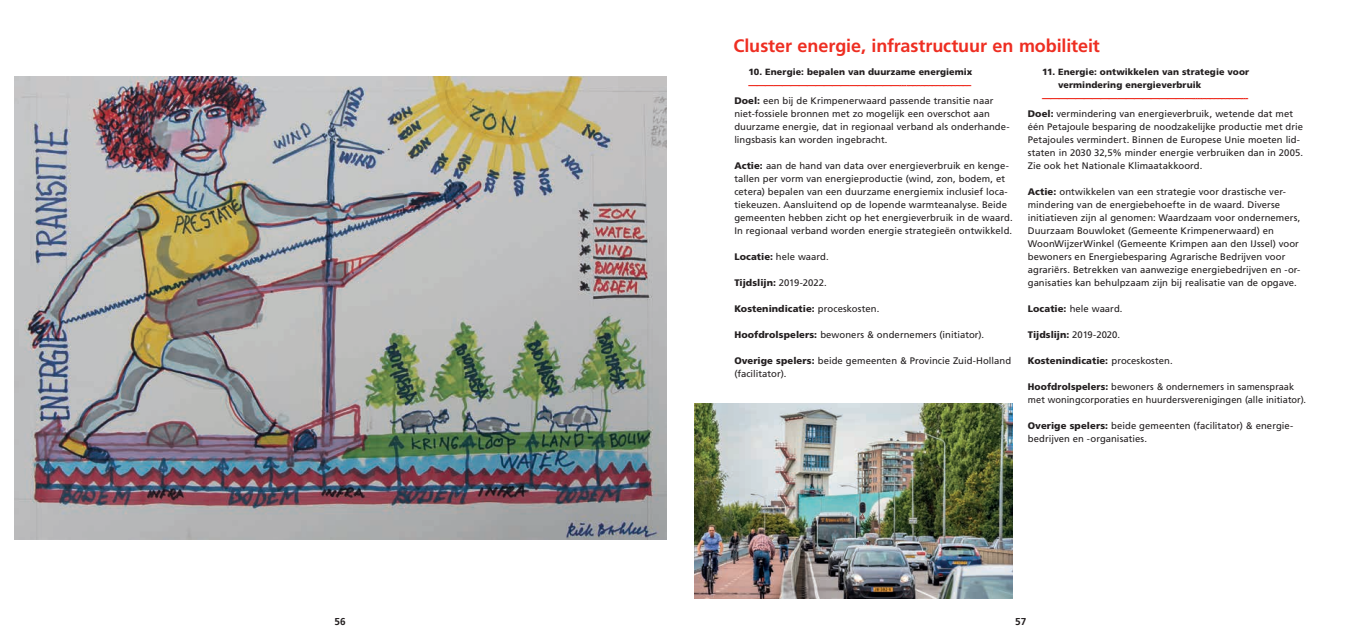
<style>
.page{position:relative;width:1361px;height:644px;background:#fff}
.page>*{position:absolute;margin:0;border:0;box-sizing:border-box;transform-origin:0 0}
.t1{font:700 18px "Frutiger LT Std";letter-spacing:-.005em;color:#ee2e22}
.t2{font:700 10px "Frutiger LT Std";color:#231f20}
.t3{font:9.5px/13px "Frutiger LT Std";letter-spacing:.005em;color:#231f20}
.t4{font:900 9.5px "Frutiger LT Std";letter-spacing:.005em;color:#231f20}
.t5{font:900 9px/13px "Frutiger LT Std";letter-spacing:.01em;color:#231f20}
.t6{font:900 9px "Frutiger LT Std";color:#ee2e22}
.s1{font-weight:900}
.s2{font-weight:400}
</style>
<div class="page">
<img style="left:14px;top:77px;width:652px;height:462px">
<img style="left:694px;top:403px;width:319px;height:195px">
<h1 class="t1" style="left:733px;top:35px;width:368px">Cluster energie, infrastructuur en mobiliteit</h1>
<p class="t5" style="left:748px;top:65px;width:225px">10. Energie: bepalen van duurzame energiemix</p>
<p class="t6" style="left:748px;top:79px;width:224px">——————————————————----––––––––––––––––</p>
<p class="t3" style="left:734px;top:94px;width:277px"><span class="s1">Doel:</span> een bij de Krimpenerwaard passende transitie naar niet-fossiele bronnen met zo mogelijk een overschot aan duurzame energie, dat in regionaal verband als onderhande&shy;lingsbasis kan worden ingebracht.</p>
<p class="t3" style="left:734px;top:159px;width:280px"><span class="s1">Actie:</span> aan de hand van data over energieverbruik en kenge&shy;tallen per vorm van energieproductie (wind, zon, bodem, et cetera) bepalen van een duurzame energiemix inclusief loca&shy;tiekeuzen. Aansluitend op de lopende warmteanalyse. Beide gemeenten hebben zicht op het energieverbruik in de waard.<br>In regionaal verband worden energie strategieën ontwikkeld.</p>
<p class="t3" style="left:734px;top:250px;width:96px"><span class="s1">Locatie:</span> hele waard.</p>
<p class="t4" style="left:734px;top:277px;width:94px">Tijdslijn: <span class="s2">2019-2022.</span></p>
<p class="t4" style="left:734px;top:303px;width:146px">Kostenindicatie: <span class="s2">proceskosten.</span></p>
<p class="t3" style="left:734px;top:328px;width:251px"><span class="s1">Hoofdrolspelers:</span> bewoners &amp; ondernemers (initiator).</p>
<p class="t3" style="left:734px;top:354px;width:278px"><span class="s1">Overige spelers:</span> beide gemeenten &amp; Provincie Zuid-Holland (facilitator).</p>
<p class="t5" style="left:1058px;top:65px;width:193px;text-indent:-16px">11. Energie: ontwikkelen van strategie voor vermindering energieverbruik</p>
<p class="t6" style="left:1042px;top:92px;width:208px">——————————————————----––––––––––---</p>
<p class="t3" style="left:1028px;top:107px;width:277px"><span class="s1">Doel:</span> vermindering van energieverbruik, wetende dat met één Petajoule besparing de noodzakelijke productie met drie Petajoules vermindert. Binnen de Europese Unie moeten lid&shy;staten in 2030 32,5% minder energie verbruiken dan in 2005.<br>Zie ook het Nationale Klimaatakkoord.</p>
<p class="t3" style="left:1028px;top:185px;width:274px"><span class="s1">Actie:</span> ontwikkelen van een strategie voor drastische ver&shy;mindering van de energiebehoefte in de waard. Diverse initiatieven zijn al genomen: Waardzaam voor ondernemers, Duurzaam Bouwloket (Gemeente Krimpenerwaard) en WoonWijzerWinkel (Gemeente Krimpen aan den IJssel) voor bewoners en Energiebesparing Agrarische Bedrijven voor agrariërs. Betrekken van aanwezige energiebedrijven en -or&shy;ganisaties kan behulpzaam zijn bij realisatie van de opgave.</p>
<p class="t3" style="left:1028px;top:302px;width:96px"><span class="s1">Locatie:</span> hele waard.</p>
<p class="t4" style="left:1028px;top:329px;width:94px">Tijdslijn: <span class="s2">2019-2020.</span></p>
<p class="t4" style="left:1028px;top:355px;width:146px">Kostenindicatie: <span class="s2">proceskosten.</span></p>
<p class="t3" style="left:1028px;top:380px;width:280px"><span class="s1">Hoofdrolspelers:</span> bewoners &amp; ondernemers in samenspraak met woningcorporaties en huurdersverenigingen (alle initiator).</p>
<p class="t3" style="left:1028px;top:419px;width:267px"><span class="s1">Overige spelers:</span> beide gemeenten (facilitator) &amp; energie&shy;bedrijven en -organisaties.</p>
<p class="t2" style="left:335px;top:615px;width:13px">56</p>
<p class="t2" style="left:1015px;top:615px;width:13px">57</p>
</div>
